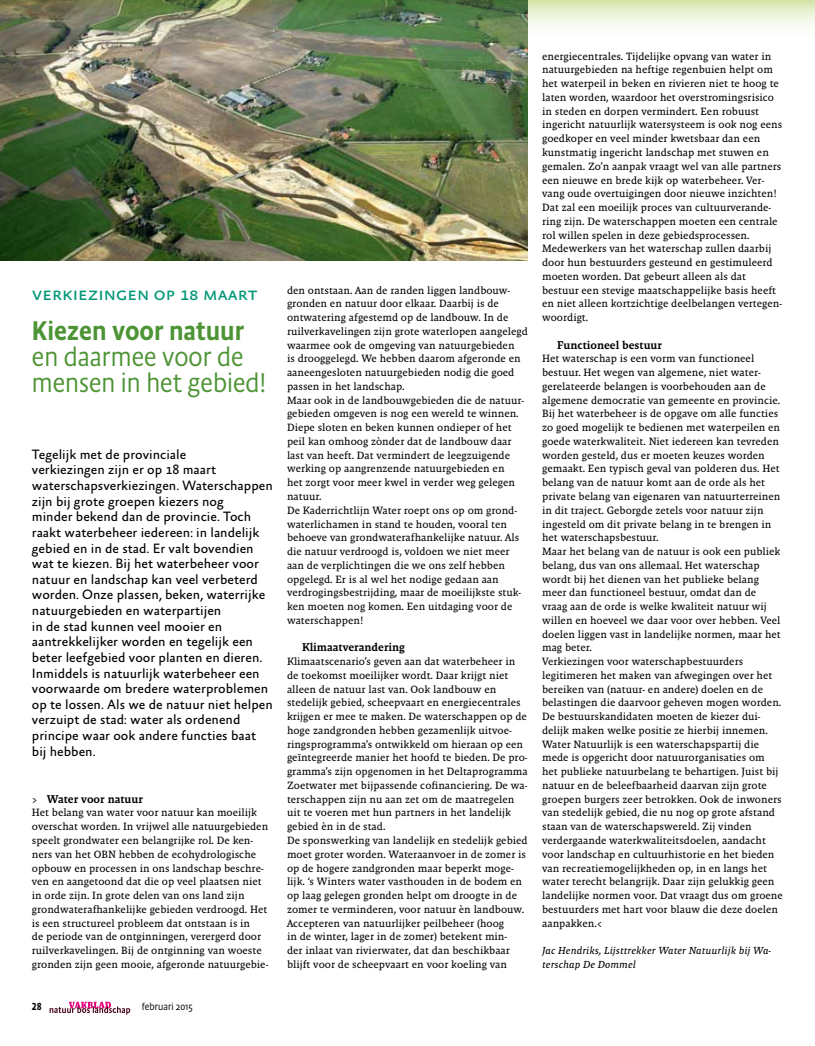
<style>
.page{position:relative;width:815px;height:1046px;background:#fff}
.page>*{position:absolute;margin:0;border:0;box-sizing:border-box;transform-origin:0 0}
.t1{font:300 27.5px/26.2px "Absara Sans Head";color:#4d9435}
.t2{font:500 27.5px "Absara Sans Head";color:#4d9435}
.t3{font:18.75px "Absara Sans TF Regular SC";color:#009776}
.t4{font:13.75px/15.6px "Absara Sans";color:#000}
.t5{font:11.5px "Malaga Med";color:#000}
.t6{font:10.75px/13.8px "Malaga Reg";color:#000}
.t7{font:italic 10.38px/13.8px "Malaga Reg";color:#000}
.t8{font:300 10.38px "Absara Sans Head";color:#000}
.t9{font:500 10.38px "Absara Sans TF Head";color:#000}
.s1{font-family:"Malaga Reg";font-size:10.75px}
</style>
<div class="page">
<img style="left:0;top:53px;width:528px;height:207px">
<svg style="left:50px;top:1001px;width:80px;height:13px"></svg>
<img style="left:0;top:0;width:815px;height:53px">
<h2 class="t3" style="left:32px;top:284px;width:227px">verkiezingen op 18 maart</h2>
<h1 class="t2" style="left:32px;top:314px;width:214px">Kiezen voor natuur</h1>
<h1 class="t1" style="left:32px;top:343px;width:236px">en daarmee voor de mensen in het gebied!</h1>
<p class="t4" style="left:32px;top:447px;width:242px">Tegelijk met de provinciale<br>verkiezingen zijn er op 18 maart waterschapsverkiezingen. Waterschappen zijn bij grote groepen kiezers nog<br>minder bekend dan de provincie. Toch raakt waterbeheer iedereen: in landelijk gebied en in de stad. Er valt bovendien wat te kiezen. Bij het waterbeheer voor natuur en landschap kan veel verbeterd worden. Onze plassen, beken, waterrijke natuurgebieden en waterpartijen<br>in de stad kunnen veel mooier en aantrekkelijker worden en tegelijk een beter leefgebied voor planten en dieren.<br>Inmiddels is natuurlijk waterbeheer een voorwaarde om bredere waterproblemen op te lossen. Als we de natuur niet helpen verzuipt de stad: water als ordenend principe waar ook andere functies baat bij hebben.</p>
<p class="t5" style="left:32px;top:792px;width:113px"><span class="s1">&gt;</span> Water voor natuur</p>
<p class="t6" style="left:32px;top:805px;width:238px">Het belang van water voor natuur kan moeilijk overschat worden. In vrijwel alle natuurgebieden speelt grondwater een belangrijke rol. De ken&shy;ners van het OBN hebben de ecohydrologische opbouw en processen in ons landschap beschre&shy;ven en aangetoond dat die op veel plaatsen niet in orde zijn. In grote delen van ons land zijn grondwaterafhankelijke gebieden verdroogd. Het is een structureel probleem dat ontstaan is in<br>de periode van de ontginningen, verergerd door ruilverkavelingen. Bij de ontginning van woeste gronden zijn geen mooie, afgeronde natuurgebie-</p>
<p class="t9" style="left:32px;top:999px;width:11px">28</p>
<p class="t8" style="left:142px;top:999px;width:53px">februari 2015</p>
<p class="t6" style="left:287px;top:283px;width:242px">den ontstaan. Aan de randen liggen landbouw&shy;gronden en natuur door elkaar. Daarbij is de ontwatering afgestemd op de landbouw. In de ruilverkavelingen zijn grote waterlopen aangelegd waarmee ook de omgeving van natuurgebieden<br>is drooggelegd. We hebben daarom afgeronde en aaneengesloten natuurgebieden nodig die goed passen in het landschap.<br>Maar ook in de landbouwgebieden die de natuur&shy;gebieden omgeven is nog een wereld te winnen.<br>Diepe sloten en beken kunnen ondieper of het peil kan omhoog zònder dat de landbouw daar last van heeft. Dat vermindert de leegzuigende werking op aangrenzende natuurgebieden en<br>het zorgt voor meer kwel in verder weg gelegen natuur.<br>De Kaderrichtlijn Water roept ons op om grond&shy;waterlichamen in stand te houden, vooral ten behoeve van grondwaterafhankelijke natuur. Als die natuur verdroogd is, voldoen we niet meer aan de verplichtingen die we ons zelf hebben opgelegd. Er is al wel het nodige gedaan aan verdrogingsbestrijding, maar de moeilijkste stuk&shy;ken moeten nog komen. Een uitdaging voor de waterschappen!</p>
<p class="t5" style="left:302px;top:640px;width:104px">Klimaatverandering</p>
<p class="t6" style="left:287px;top:654px;width:242px">Klimaatscenario’s geven aan dat waterbeheer in de toekomst moeilijker wordt. Daar krijgt niet alleen de natuur last van. Ook landbouw en stedelijk gebied, scheepvaart en energiecentrales krijgen er mee te maken. De waterschappen op de hoge zandgronden hebben gezamenlijk uitvoe&shy;ringsprogramma’s ontwikkeld om hieraan op een geïntegreerde manier het hoofd te bieden. De pro&shy;gramma’s zijn opgenomen in het Deltaprogramma Zoetwater met bijpassende cofinanciering. De wa&shy;terschappen zijn nu aan zet om de maatregelen uit te voeren met hun partners in het landelijk gebied èn in de stad.<br>De sponswerking van landelijk en stedelijk gebied moet groter worden. Wateraanvoer in de zomer is op de hogere zandgronden maar beperkt moge&shy;lijk. ‘s Winters water vasthouden in de bodem en op laag gelegen gronden helpt om droogte in de zomer te verminderen, voor natuur èn landbouw.<br>Accepteren van natuurlijker peilbeheer (hoog<br>in de winter, lager in de zomer) betekent min-<br>der inlaat van rivierwater, dat dan beschikbaar blijft voor de scheepvaart en voor koeling van</p>
<p class="t6" style="left:542px;top:49px;width:242px">energiecentrales. Tijdelijke opvang van water in natuurgebieden na heftige regenbuien helpt om het waterpeil in beken en rivieren niet te hoog te laten worden, waardoor het overstromingsrisico in steden en dorpen vermindert. Een robuust ingericht natuurlijk watersysteem is ook nog eens goedkoper en veel minder kwetsbaar dan een kunstmatig ingericht landschap met stuwen en gemalen. Zo’n aanpak vraagt wel van alle partners een nieuwe en brede kijk op waterbeheer. Ver&shy;vang oude overtuigingen door nieuwe inzichten!<br>Dat zal een moeilijk proces van cultuurverande&shy;ring zijn. De waterschappen moeten een centrale rol willen spelen in deze gebiedsprocessen.<br>Medewerkers van het waterschap zullen daarbij door hun bestuurders gesteund en gestimuleerd moeten worden. Dat gebeurt alleen als dat bestuur een stevige maatschappelijke basis heeft en niet alleen kortzichtige deelbelangen vertegen&shy;woordigt.</p>
<p class="t5" style="left:557px;top:338px;width:106px">Functioneel bestuur</p>
<p class="t6" style="left:542px;top:352px;width:242px">Het waterschap is een vorm van functioneel bestuur. Het wegen van algemene, niet water&shy;gerelateerde belangen is voorbehouden aan de algemene democratie van gemeente en provincie.<br>Bij het waterbeheer is de opgave om alle functies zo goed mogelijk te bedienen met waterpeilen en goede waterkwaliteit. Niet iedereen kan tevreden worden gesteld, dus er moeten keuzes worden gemaakt. Een typisch geval van polderen dus. Het belang van de natuur komt aan de orde als het private belang van eigenaren van natuurterreinen in dit traject. Geborgde zetels voor natuur zijn ingesteld om dit private belang in te brengen in het waterschapsbestuur.<br>Maar het belang van de natuur is ook een publiek belang, dus van ons allemaal. Het waterschap wordt bij het dienen van het publieke belang meer dan functioneel bestuur, omdat dan de vraag aan de orde is welke kwaliteit natuur wij willen en hoeveel we daar voor over hebben. Veel doelen liggen vast in landelijke normen, maar het mag beter.<br>Verkiezingen voor waterschapbestuurders legitimeren het maken van afwegingen over het bereiken van (natuur- en andere) doelen en de belastingen die daarvoor geheven mogen worden.<br>De bestuurskandidaten moeten de kiezer dui&shy;delijk maken welke positie ze hierbij innemen.<br>Water Natuurlijk is een waterschapspartij die mede is opgericht door natuurorganisaties om het publieke natuurbelang te behartigen. Juist bij natuur en de beleefbaarheid daarvan zijn grote groepen burgers zeer betrokken. Ook de inwoners van stedelijk gebied, die nu nog op grote afstand staan van de waterschapswereld. Zij vinden verdergaande waterkwaliteitsdoelen, aandacht voor landschap en cultuurhistorie en het bieden van recreatiemogelijkheden op, in en langs het water terecht belangrijk. Daar zijn gelukkig geen landelijke normen voor. Dat vraagt dus om groene bestuurders met hart voor blauw die deze doelen aanpakken.&lt;</p>
<p class="t7" style="left:542px;top:943px;width:231px">Jac Hendriks, Lijsttrekker Water Natuurlijk bij Wa&shy;terschap De Dommel</p>
</div>
